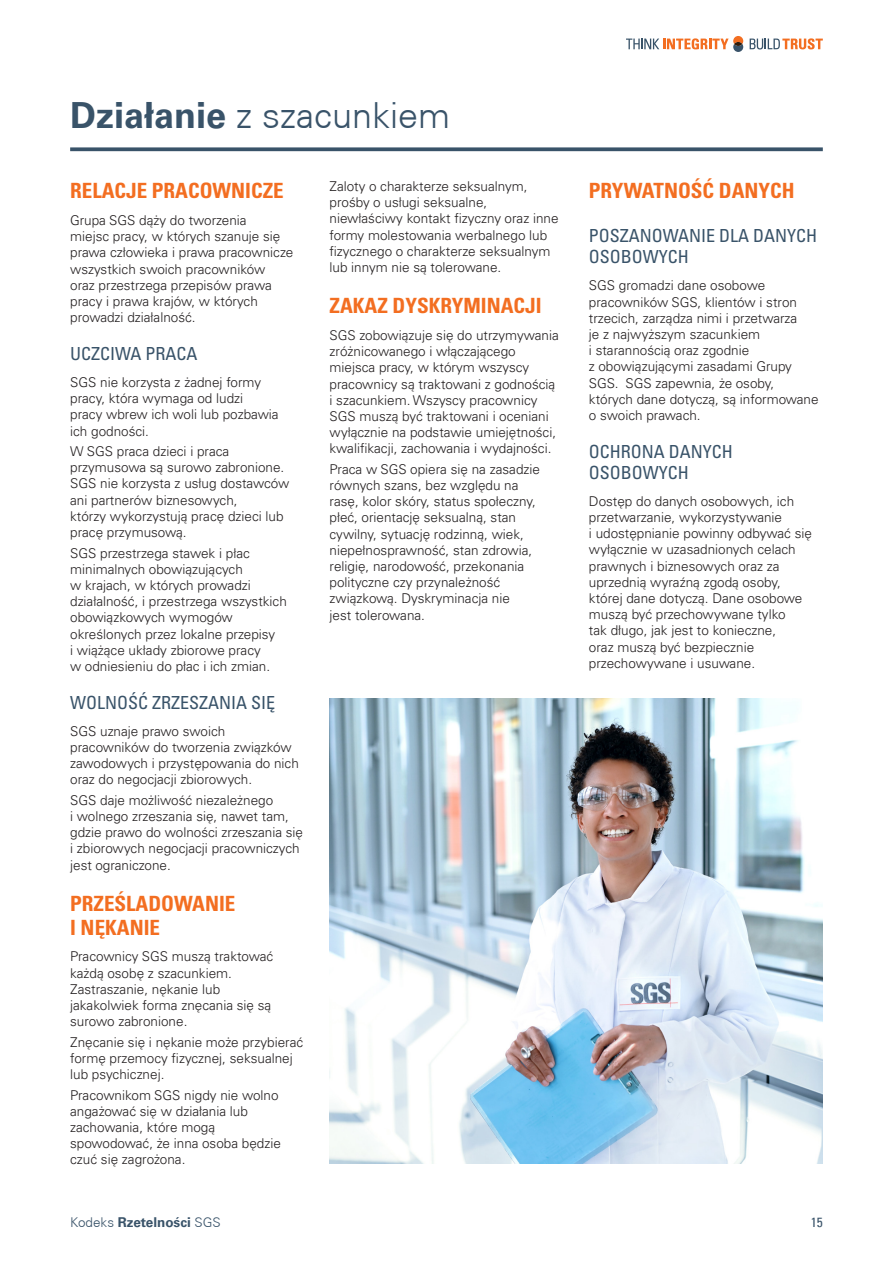
<style>
.page{position:relative;width:893px;height:1263px;background:#fff}
.page>*{position:absolute;margin:0;border:0;box-sizing:border-box;transform-origin:0 0}
.t1{font:300 36px "Univers CE";color:#395369}
.First_Subheading{font:21px/24px "Univers LTCYR 67 Bold Cond";color:#f36e21}
.Second_Subheading{font:condensed 18px/21px "Univers LTCYR 57";color:#395369}
.Body_Text{font:300 13.5px/16.2px "Univers LTCYR 45";color:#231f20}
.t2{font:700 13.5px "Univers LTCYR 65";color:#395369}
.Body_Text-2{font:condensed 13.5px "Univers LT";color:#395369}
.s1{font-family:"Univers LTCYR 65";font-weight:700}
.s2{font-family:"Univers CE";font-weight:300}
</style>
<div class="page">
<svg style="left:750px;top:38px;width:73px;height:11px"></svg>
<svg style="left:626px;top:36px;width:117px;height:16px"></svg>
<svg style="left:70px;top:147px;width:753px;height:4px;fill:#395369"></svg>
<img style="left:330px;top:699px;width:493px;height:464px">
<p class="t1" style="left:70px;top:95px;width:382px"><span class="s1">Działanie</span> z szacunkiem</p>
<p class="First_Subheading" style="left:70px;top:178px;width:215px">RELACJE PRACOWNICZE</p>
<p class="Body_Text" style="left:70px;top:212px;width:225px">Grupa SGS dąży do tworzenia<br>miejsc pracy, w których szanuje się prawa człowieka i prawa pracownicze wszystkich swoich pracowników oraz przestrzega przepisów prawa pracy i prawa krajów, w których prowadzi działalność.</p>
<p class="Second_Subheading" style="left:70px;top:343px;width:129px">UCZCIWA PRACA</p>
<p class="Body_Text" style="left:70px;top:374px;width:210px">SGS nie korzysta z żadnej formy pracy, która wymaga od ludzi pracy wbrew ich woli lub pozbawia ich godności.</p>
<p class="Body_Text" style="left:70px;top:443px;width:221px">W SGS praca dzieci i praca przymusowa są surowo zabronione.<br>SGS nie korzysta z usług dostawców ani partnerów biznesowych,<br>którzy wykorzystują pracę dzieci lub pracę przymusową.</p>
<p class="Body_Text" style="left:70px;top:544px;width:218px">SGS przestrzega stawek i płac minimalnych obowiązujących<br>w krajach, w których prowadzi działalność, i przestrzega wszystkich obowiązkowych wymogów określonych przez lokalne przepisy<br>i wiążące układy zbiorowe pracy<br>w odniesieniu do płac i ich zmian.</p>
<p class="Second_Subheading" style="left:70px;top:691px;width:207px">WOLNOŚĆ ZRZESZANIA SIĘ</p>
<p class="Body_Text" style="left:70px;top:722px;width:230px">SGS uznaje prawo swoich pracowników do tworzenia związków zawodowych i przystępowania do nich oraz do negocjacji zbiorowych.</p>
<p class="Body_Text" style="left:70px;top:791px;width:234px">SGS daje możliwość niezależnego<br>i wolnego zrzeszania się, nawet tam, gdzie prawo do wolności zrzeszania się i zbiorowych negocjacji pracowniczych jest ograniczone.</p>
<p class="First_Subheading" style="left:70px;top:891px;width:167px">PRZEŚLADOWANIE<br>I NĘKANIE</p>
<p class="Body_Text" style="left:70px;top:948px;width:205px">Pracownicy SGS muszą traktować każdą osobę z szacunkiem.<br>Zastraszanie, nękanie lub jakakolwiek forma znęcania się są surowo zabronione.</p>
<p class="Body_Text" style="left:70px;top:1033px;width:235px">Znęcanie się i nękanie może przybierać formę przemocy fizycznej, seksualnej lub psychicznej.</p>
<p class="Body_Text" style="left:70px;top:1086px;width:212px">Pracownikom SGS nigdy nie wolno angażować się w działania lub zachowania, które mogą spowodować, że inna osoba będzie czuć się zagrożona.</p>
<p class="t2" style="left:70px;top:1213px;width:152px"><span class="s2">Kodeks</span> Rzetelności <span class="s2">SGS</span></p>
<p class="Body_Text" style="left:330px;top:178px;width:231px">Zaloty o charakterze seksualnym, prośby o usługi seksualne, niewłaściwy kontakt fizyczny oraz inne formy molestowania werbalnego lub fizycznego o charakterze seksualnym lub innym nie są tolerowane.</p>
<p class="First_Subheading" style="left:330px;top:293px;width:214px">ZAKAZ DYSKRYMINACJI</p>
<p class="Body_Text" style="left:330px;top:327px;width:231px">SGS zobowiązuje się do utrzymywania zróżnicowanego i włączającego miejsca pracy, w którym wszyscy pracownicy są traktowani z godnością i szacunkiem. Wszyscy pracownicy SGS muszą być traktowani i oceniani wyłącznie na podstawie umiejętności, kwalifikacji, zachowania i wydajności.</p>
<p class="Body_Text" style="left:330px;top:460px;width:212px">Praca w SGS opiera się na zasadzie równych szans, bez względu na rasę, kolor skóry, status społeczny, płeć, orientację seksualną, stan cywilny, sytuację rodzinną, wiek, niepełnosprawność, stan zdrowia, religię, narodowość, przekonania polityczne czy przynależność związkową. Dyskryminacja nie<br>jest tolerowana.</p>
<p class="First_Subheading" style="left:589px;top:178px;width:207px">PRYWATNOŚĆ DANYCH</p>
<p class="Second_Subheading" style="left:589px;top:225px;width:230px">POSZANOWANIE DLA DANYCH<br>OSOBOWYCH</p>
<p class="Body_Text" style="left:589px;top:277px;width:231px">SGS gromadzi dane osobowe pracowników SGS, klientów i stron trzecich, zarządza nimi i przetwarza<br>je z najwyższym szacunkiem<br>i starannością oraz zgodnie<br>z obowiązującymi zasadami Grupy<br>SGS. SGS zapewnia, że osoby, których dane dotyczą, są informowane o swoich prawach.</p>
<p class="Second_Subheading" style="left:589px;top:441px;width:146px">OCHRONA DANYCH<br>OSOBOWYCH</p>
<p class="Body_Text" style="left:589px;top:492px;width:224px">Dostęp do danych osobowych, ich przetwarzanie, wykorzystywanie<br>i udostępnianie powinny odbywać się wyłącznie w uzasadnionych celach prawnych i biznesowych oraz za uprzednią wyraźną zgodą osoby, której dane dotyczą. Dane osobowe muszą być przechowywane tylko<br>tak długo, jak jest to konieczne,<br>oraz muszą być bezpiecznie przechowywane i usuwane.</p>
<p class="Body_Text-2" style="left:811px;top:1214px;width:13px">15</p>
</div>
